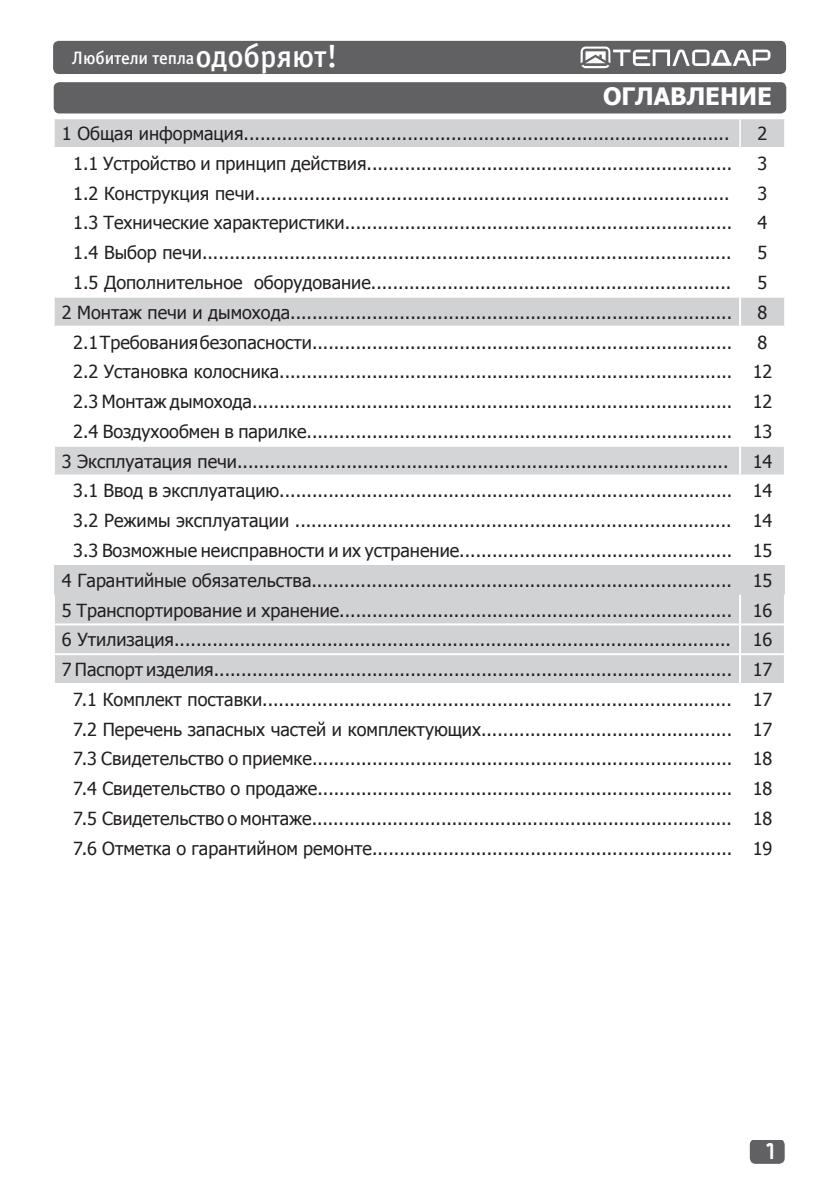
<style>
.page{position:relative;width:840px;height:1191px;background:#fff}
.page>*{position:absolute;margin:0;border:0;box-sizing:border-box;transform-origin:0 0}
.t1{font:700 24px "Tahoma";color:#fff}
.t2{font:18px/29.8px "Tahoma";color:#231f20;text-align:right}
.t3{font:18px "Officina Sans Medium C";letter-spacing:-.005em;color:#fff}
.t4{font:16px "teplodar";color:#fff}
.s1{font-size:32px}
</style>
<div class="page">
<div style="left:749px;top:1139px;width:35px;height:24px;background:#616164;border-radius:6px"></div>
<div style="left:53px;top:41px;width:732px;height:33px;background:#616164;border-radius:6px"></div>
<svg style="left:580px;top:46px;width:190px;height:22px"></svg>
<div style="left:54px;top:82px;width:731px;height:31px;background:#616164;border-radius:6px"></div>
<svg style="left:54px;top:119px;width:730px;height:564px"></svg>
<div style="left:55px;top:447px;width:728px;height:27px;background:#d4d5d7"></div>
<svg style="left:55px;top:476px;width:728px;height:89px"></svg>
<hr style="left:55px;top:177px;width:683px;height:2px;background:#fff">
<hr style="left:740px;top:177px;width:43px;height:2px;background:#fff">
<hr style="left:55px;top:207px;width:683px;height:2px;background:#fff">
<hr style="left:740px;top:207px;width:43px;height:2px;background:#fff">
<hr style="left:55px;top:236px;width:683px;height:2px;background:#fff">
<hr style="left:740px;top:236px;width:43px;height:2px;background:#fff">
<hr style="left:55px;top:266px;width:683px;height:2px;background:#fff">
<hr style="left:740px;top:266px;width:43px;height:2px;background:#fff">
<hr style="left:55px;top:355px;width:683px;height:2px;background:#fff">
<hr style="left:740px;top:355px;width:43px;height:2px;background:#fff">
<hr style="left:53px;top:623px;width:685px;height:2px;background:#fff">
<hr style="left:740px;top:623px;width:45px;height:2px;background:#fff">
<hr style="left:53px;top:653px;width:685px;height:2px;background:#fff">
<hr style="left:740px;top:653px;width:45px;height:2px;background:#fff">
<hr style="left:53px;top:149px;width:2px;height:29px;background:#fff">
<hr style="left:738px;top:149px;width:2px;height:29px;background:#fff">
<hr style="left:783px;top:149px;width:2px;height:29px;background:#fff">
<hr style="left:53px;top:178px;width:2px;height:30px;background:#fff">
<hr style="left:738px;top:178px;width:2px;height:30px;background:#fff">
<hr style="left:783px;top:178px;width:2px;height:30px;background:#fff">
<hr style="left:53px;top:208px;width:2px;height:29px;background:#fff">
<hr style="left:738px;top:208px;width:2px;height:29px;background:#fff">
<hr style="left:783px;top:208px;width:2px;height:29px;background:#fff">
<hr style="left:53px;top:237px;width:2px;height:30px;background:#fff">
<hr style="left:738px;top:237px;width:2px;height:30px;background:#fff">
<hr style="left:783px;top:237px;width:2px;height:30px;background:#fff">
<hr style="left:53px;top:267px;width:2px;height:29px;background:#fff">
<hr style="left:738px;top:267px;width:2px;height:29px;background:#fff">
<hr style="left:783px;top:267px;width:2px;height:29px;background:#fff">
<hr style="left:53px;top:328px;width:2px;height:28px;background:#fff">
<hr style="left:738px;top:328px;width:2px;height:28px;background:#fff">
<hr style="left:783px;top:328px;width:2px;height:28px;background:#fff">
<hr style="left:53px;top:356px;width:2px;height:30px;background:#fff">
<hr style="left:738px;top:356px;width:2px;height:29px;background:#fff">
<hr style="left:783px;top:356px;width:2px;height:30px;background:#fff">
<hr style="left:53px;top:386px;width:2px;height:30px;background:#fff">
<hr style="left:738px;top:387px;width:2px;height:28px;background:#fff">
<hr style="left:783px;top:386px;width:2px;height:30px;background:#fff">
<hr style="left:53px;top:416px;width:2px;height:29px;background:#fff">
<hr style="left:738px;top:417px;width:2px;height:28px;background:#fff">
<hr style="left:783px;top:416px;width:2px;height:29px;background:#fff">
<hr style="left:738px;top:447px;width:2px;height:27px;background:#fff">
<hr style="left:738px;top:506px;width:2px;height:28px;background:#fff">
<hr style="left:738px;top:536px;width:2px;height:29px;background:#fff">
<hr style="left:738px;top:594px;width:2px;height:30px;background:#fff">
<hr style="left:738px;top:624px;width:2px;height:30px;background:#fff">
<hr style="left:738px;top:654px;width:2px;height:29px;background:#fff">
<hr style="left:53px;top:147px;width:686px;height:2px;background:#fff">
<hr style="left:739px;top:147px;width:46px;height:2px;background:#fff">
<hr style="left:738px;top:298px;width:2px;height:28px;background:#fff">
<hr style="left:53px;top:296px;width:686px;height:2px;background:#fff">
<hr style="left:53px;top:298px;width:2px;height:28px;background:#fff">
<hr style="left:739px;top:296px;width:46px;height:2px;background:#fff">
<hr style="left:783px;top:298px;width:2px;height:28px;background:#fff">
<hr style="left:53px;top:326px;width:686px;height:2px;background:#fff">
<hr style="left:739px;top:326px;width:46px;height:2px;background:#fff">
<hr style="left:53px;top:506px;width:2px;height:28px;background:#fff">
<hr style="left:783px;top:506px;width:2px;height:28px;background:#fff">
<hr style="left:53px;top:536px;width:2px;height:29px;background:#fff">
<hr style="left:783px;top:536px;width:2px;height:29px;background:#fff">
<hr style="left:53px;top:594px;width:2px;height:29px;background:#fff">
<hr style="left:783px;top:594px;width:2px;height:29px;background:#fff">
<hr style="left:53px;top:625px;width:2px;height:28px;background:#fff">
<hr style="left:783px;top:625px;width:2px;height:28px;background:#fff">
<hr style="left:53px;top:655px;width:2px;height:28px;background:#fff">
<hr style="left:783px;top:655px;width:2px;height:28px;background:#fff">
<hr style="left:55px;top:385px;width:684px;height:2px;background:#fff">
<hr style="left:739px;top:385px;width:44px;height:2px;background:#fff">
<hr style="left:55px;top:415px;width:684px;height:2px;background:#fff">
<hr style="left:739px;top:415px;width:44px;height:2px;background:#fff">
<hr style="left:53px;top:445px;width:686px;height:2px;background:#fff">
<hr style="left:53px;top:447px;width:2px;height:27px;background:#fff">
<hr style="left:739px;top:445px;width:46px;height:2px;background:#fff">
<hr style="left:783px;top:447px;width:2px;height:27px;background:#fff">
<hr style="left:53px;top:119px;width:2px;height:28px;background:#fff">
<svg style="left:739px;top:119px;width:1px;height:28px"></svg>
<hr style="left:783px;top:119px;width:2px;height:28px;background:#fff">
<hr style="left:53px;top:534px;width:686px;height:2px;background:#fff">
<hr style="left:739px;top:534px;width:46px;height:2px;background:#fff">
<hr style="left:53px;top:474px;width:686px;height:2px;background:#fff">
<hr style="left:53px;top:476px;width:2px;height:28px;background:#fff">
<hr style="left:739px;top:474px;width:46px;height:2px;background:#fff">
<hr style="left:738px;top:476px;width:2px;height:28px;background:#fff">
<hr style="left:783px;top:476px;width:2px;height:28px;background:#fff">
<hr style="left:53px;top:504px;width:686px;height:2px;background:#fff">
<hr style="left:739px;top:504px;width:46px;height:2px;background:#fff">
<p class="t3" style="left:72px;top:48px;width:267px">Любители тепла<span class="s1">одобряют!</span></p>
<h1 class="t1" style="left:602px;top:79px;width:170px">ОГЛАВЛЕНИЕ</h1>
<p class="t2" style="left:62px;top:118px;width:668px">1 Общая информация.........................................................................................</p>
<p class="t2" style="left:757px;top:118px;width:11px">2</p>
<p class="t2" style="left:73px;top:147px;width:660px">1.1 Устройство и принцип действия...................................................................</p>
<p class="t2" style="left:757px;top:147px;width:11px">3</p>
<p class="t2" style="left:73px;top:177px;width:657px">1.2 Конструкция печи.......................................................................................</p>
<p class="t2" style="left:757px;top:177px;width:11px">3</p>
<p class="t2" style="left:73px;top:207px;width:660px">1.3 Технические характеристики.......................................................................</p>
<p class="t2" style="left:757px;top:207px;width:11px">4</p>
<p class="t2" style="left:73px;top:237px;width:659px">1.4 Выбор печи.................................................................................................</p>
<p class="t2" style="left:757px;top:237px;width:11px">5</p>
<p class="t2" style="left:73px;top:267px;width:659px">1.5 Дополнительное оборудование..................................................................</p>
<p class="t2" style="left:757px;top:267px;width:11px">5</p>
<p class="t2" style="left:62px;top:296px;width:671px">2 Монтаж печи и дымохода.................................................................................</p>
<p class="t2" style="left:757px;top:296px;width:11px">8</p>
<p class="t2" style="left:73px;top:326px;width:660px">2.1 Требования безопасности.............................................................................</p>
<p class="t2" style="left:757px;top:326px;width:11px">8</p>
<p class="t2" style="left:73px;top:356px;width:700px">2.2 Установка колосника................................................................................... 12</p>
<p class="t2" style="left:73px;top:386px;width:700px">2.3 Монтаж дымохода........................................................................................ 12</p>
<p class="t2" style="left:73px;top:415px;width:700px">2.4 Воздухообмен в парилке.............................................................................. 13</p>
<p class="t2" style="left:62px;top:445px;width:667px">3 Эксплуатация печи..........................................................................................</p>
<p class="t2" style="left:62px;top:445px;width:711px">14<br>3.1 Ввод в эксплуатацию................................................................................... 14<br>3.2 Режимы эксплуатации ................................................................................ 14<br>3.3 Возможные неисправности и их устранение.................................................. 15<br>4 Гарантийные обязательства............................................................................. 15<br>5 Транспортирование и хранение........................................................................ 16<br>6 Утилизация...................................................................................................... 16<br>7 Паспорт изделия............................................................................................... 17<br>7.1 Комплект поставки...................................................................................... 17<br>7.2 Перечень запасных частей и комплектующих.............................................. 17<br>7.3 Свидетельство о приемке............................................................................. 18<br>7.4 Свидетельство о продаже............................................................................ 18<br>7.5 Свидетельство о монтаже.............................................................................. 18<br>7.6 Отметка о гарантийном ремонте.................................................................. 19</p>
<p class="t4" style="left:762px;top:1144px;width:13px">1</p>
</div>
